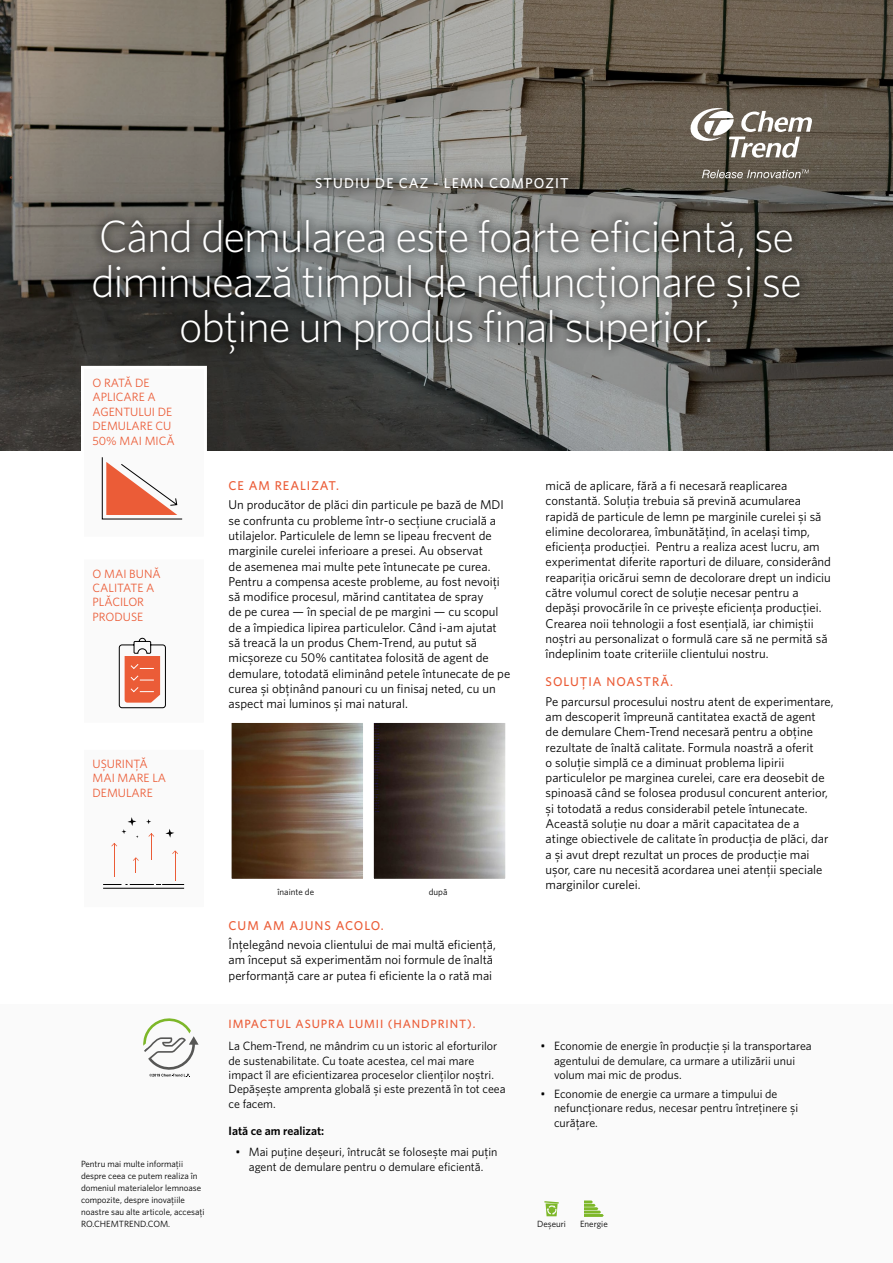
<style>
.page{position:relative;width:893px;height:1263px;background:#fff}
.page>*{position:absolute;margin:0;border:0;box-sizing:border-box;transform-origin:0 0}
.t1{font:300 45px/45px "Whitney";letter-spacing:-.025em;color:#fff;text-align:center}
.t2{font:500 14.25px "Whitney";letter-spacing:.075em;color:#fff}
.t3{font:12.75px/15.3px "Whitney";color:#000}
.t4{font:500 12.75px "Whitney";letter-spacing:.075em;color:#eb5c37}
.t5{font:12px/14.4px "Whitney";color:#000}
.t6{font:12px/14.4px "Whitney";color:#eb5c37}
.t7{font:500 12px "Whitney";letter-spacing:.075em;color:#eb5c37}
.t8{font:600 12px "Whitney";color:#000}
.t9{font:9px/12px "Whitney";color:#000}
</style>
<div class="page">
<div style="left:0;top:1005px;width:893px;height:258px;background:#fafafa"></div>
<svg style="left:544px;top:1201px;width:15px;height:15px"></svg>
<svg style="left:584px;top:1200px;width:20px;height:17px"></svg>
<svg style="left:0;top:0;width:893px;height:451px;background:#68645c"></svg>
<div style="left:79px;top:164px;width:734px;height:201px;background:#000;opacity:.5"></div>
<div style="left:84px;top:211px;width:725px;height:151px;background:#000;opacity:.55"></div>
<div style="left:306px;top:168px;width:280px;height:29px;background:#000;opacity:.55"></div>
<svg style="left:702px;top:170px;width:107px;height:8px"></svg>
<svg style="left:688px;top:107px;width:124px;height:51px"></svg>
<svg style="left:143px;top:1018px;width:56px;height:59px"></svg>
<div style="left:82px;top:748px;width:123px;height:160px;background:#fafafa"></div>
<div style="left:82px;top:558px;width:123px;height:166px;background:#fafafa"></div>
<div style="left:82px;top:367px;width:123px;height:171px;background:#fafafa"></div>
<svg style="left:102px;top:457px;width:81px;height:62px"></svg>
<hr style="left:114px;top:843px;width:1px;height:34px;background:#eb5c37">
<svg style="left:133px;top:857px;width:6px;height:15px"></svg>
<svg style="left:148px;top:833px;width:6px;height:27px"></svg>
<hr style="left:175px;top:851px;width:1px;height:30px;background:#eb5c37">
<svg style="left:172px;top:850px;width:6px;height:4px"></svg>
<svg style="left:103px;top:884px;width:81px;height:1px"></svg>
<hr style="left:103px;top:888px;width:81px;height:1px;background:#000">
<svg style="left:165px;top:829px;width:9px;height:9px"></svg>
<svg style="left:111px;top:817px;width:28px;height:29px"></svg>
<svg style="left:119px;top:638px;width:47px;height:70px"></svg>
<img style="left:233px;top:724px;width:129px;height:154px">
<div style="left:229px;top:720px;width:137px;height:162px;border:3px solid #fff"></div>
<img style="left:375px;top:724px;width:129px;height:154px">
<div style="left:371px;top:720px;width:137px;height:162px;border:3px solid #fff"></div>
<p class="t2" style="left:315px;top:174px;width:255px">STUDIU DE CAZ - LEMN COMPOZIT</p>
<h1 class="t1" style="left:91px;top:212px;width:712px">Când demularea este foarte eficientă, se diminuează timpul de nefuncţionare și se obţine un produs final superior.</h1>
<p class="t6" style="left:93px;top:375px;width:84px">O RATĂ DE<br>APLICARE A<br>AGENTULUI DE<br>DEMULARE CU<br>50% MAI MICĂ</p>
<p class="t6" style="left:93px;top:566px;width:70px">O MAI BUNĂ<br>CALITATE A<br>PLĂCILOR<br>PRODUSE</p>
<p class="t6" style="left:93px;top:756px;width:75px">UȘURINŢĂ<br>MAI MARE LA<br>DEMULARE</p>
<p class="t4" style="left:229px;top:477px;width:112px">CE AM REALIZAT.</p>
<p class="t3" style="left:229px;top:497px;width:283px">Un producător de plăci din particule pe bază de MDI se confrunta cu probleme într-o secţiune crucială a utilajelor. Particulele de lemn se lipeau frecvent de marginile curelei inferioare a presei. Au observat<br>de asemenea mai multe pete întunecate pe curea.<br>Pentru a compensa aceste probleme, au fost nevoiţi să modifice procesul, mărind cantitatea de spray<br>de pe curea — în special de pe margini — cu scopul de a împiedica lipirea particulelor. Când i-am ajutat să treacă la un produs Chem-Trend, au putut să micșoreze cu 50% cantitatea folosită de agent de demulare, totodată eliminând petele întunecate de pe curea și obţinând panouri cu un finisaj neted, cu un aspect mai luminos și mai natural.</p>
<p class="t9" style="left:81px;top:1158px;width:125px">Pentru mai multe informaţii despre ceea ce putem realiza în domeniul materialelor lemnoase compozite, despre inovaţiile noastre sau alte articole, accesaţi<br>RO.CHEMTREND.COM.</p>
<p class="t9" style="left:277px;top:885px;width:38px">înainte de</p>
<p class="t9" style="left:429px;top:885px;width:20px">după</p>
<p class="t4" style="left:229px;top:917px;width:157px">CUM AM AJUNS ACOLO.</p>
<p class="t3" style="left:229px;top:937px;width:269px">Înţelegând nevoia clientului de mai multă eficienţă, am început să experimentăm noi formule de înaltă performanţă care ar putea fi eficiente la o rată mai</p>
<p class="t7" style="left:229px;top:1016px;width:248px">IMPACTUL ASUPRA LUMII (HANDPRINT).</p>
<p class="t5" style="left:229px;top:1038px;width:279px">La Chem-Trend, ne mândrim cu un istoric al eforturilor de sustenabilitate. Cu toate acestea, cel mai mare impact îl are eficientizarea proceselor clienţilor noștri.<br>Depășește amprenta globală și este prezentă în tot ceea ce facem.</p>
<p class="t8" style="left:229px;top:1123px;width:97px">Iată ce am realizat:</p>
<p class="t5" style="left:235px;top:1144px;width:264px;text-align:center">• Mai puţine deșeuri, întrucât se folosește mai puţin agent de demulare pentru o demulare eficientă.</p>
<p class="t3" style="left:546px;top:477px;width:287px">mică de aplicare, fără a fi necesară reaplicarea constantă. Soluţia trebuia să prevină acumularea rapidă de particule de lemn pe marginile curelei și să elimine decolorarea, îmbunătăţind, în același timp, eficienţa producţiei. Pentru a realiza acest lucru, am experimentat diferite raporturi de diluare, considerând reapariţia oricărui semn de decolorare drept un indiciu către volumul corect de soluţie necesar pentru a depăși provocările în ce privește eficienţa producţiei.<br>Crearea noii tehnologii a fost esenţială, iar chimiștii noștri au personalizat o formulă care să ne permită să îndeplinim toate criteriile clientului nostru.</p>
<p class="t4" style="left:546px;top:673px;width:129px">SOLUŢIA NOASTRĂ.</p>
<p class="t3" style="left:546px;top:693px;width:290px">Pe parcursul procesului nostru atent de experimentare, am descoperit împreună cantitatea exactă de agent<br>de demulare Chem-Trend necesară pentru a obţine rezultate de înaltă calitate. Formula noastră a oferit<br>o soluţie simplă ce a diminuat problema lipirii particulelor pe marginea curelei, care era deosebit de spinoasă când se folosea produsul concurent anterior, și totodată a redus considerabil petele întunecate.<br>Această soluţie nu doar a mărit capacitatea de a atinge obiectivele de calitate în producţia de plăci, dar a și avut drept rezultat un proces de producţie mai ușor, care nu necesită acordarea unei atenţii speciale marginilor curelei.</p>
<p class="t5" style="left:554px;top:1038px;width:259px;text-indent:-14px">• Economie de energie în producţie și la transportarea agentului de demulare, ca urmare a utilizării unui volum mai mic de produs.</p>
<p class="t5" style="left:554px;top:1086px;width:246px;text-indent:-14px">• Economie de energie ca urmare a timpului de nefuncţionare redus, necesar pentru întreţinere și curăţare.</p>
<p class="t9" style="left:537px;top:1218px;width:30px">Deșeuri</p>
<p class="t9" style="left:580px;top:1218px;width:29px">Energie</p>
</div>
